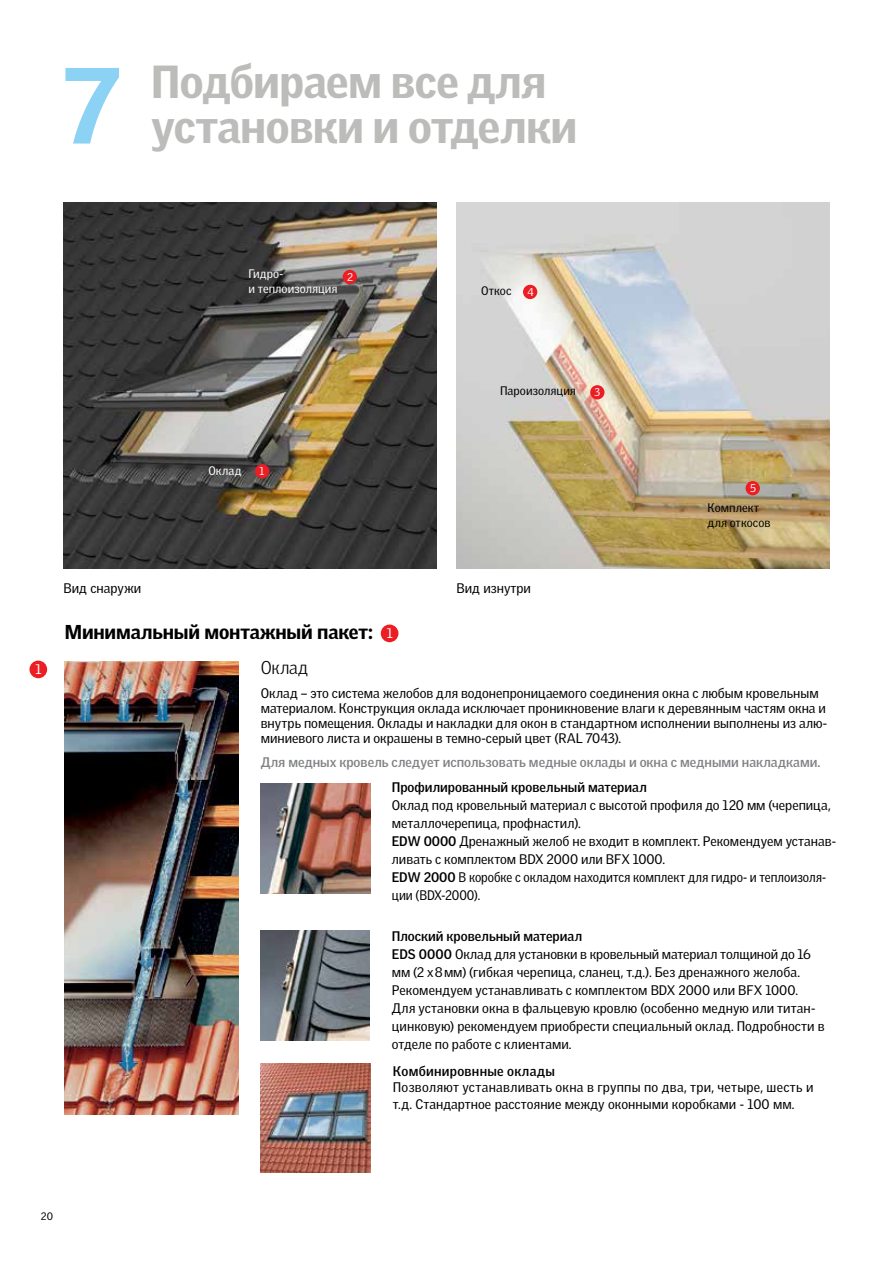
<style>
.page{position:relative;width:893px;height:1263px;background:#fff}
.page>*{position:absolute;margin:0;border:0;box-sizing:border-box;transform-origin:0 0}
.t1{font:900 105px "Velux Gothic";color:#8cd2f4}
.t2{font:900 45px "Velux Gothic";letter-spacing:-.015em;color:#bcbdba}
.t3{font:900 19.5px "Velux Gothic";letter-spacing:-.01em;color:#000}
.t4{font:300 18px "Velux Gothic";color:#000}
.t5{font:13.5px/18px "Velux Gothic";color:#000}
.t6{font:700 13.5px "Velux Gothic";color:#808285}
.t7{font:700 13.5px "Velux Gothic";color:#000}
.t8{font:700 13.5px "Velux Gothic";letter-spacing:.02em;color:#000}
.t9{font:13.5px "Velux Gothic";color:#fff}
.t10{font:12px/15px "Velux Gothic";letter-spacing:.005em;color:#000}
.t11{font:12px/15px "Velux Gothic";letter-spacing:.005em;color:#fff}
.t12{font:10.95px "Velux Gothic";color:#fff}
.t13{font:10.5px "Velux Gothic";color:#000}
.s1{font-weight:400;font-size:13.5px;color:#fff}
.s2{font-weight:700}
</style>
<div class="page">
<img style="left:63px;top:203px;width:374px;height:365px">
<img style="left:456px;top:202px;width:374px;height:366px">
<div style="left:255px;top:464px;width:14px;height:14px;background:#ed1d24;border-radius:50%"></div>
<div style="left:343px;top:270px;width:14px;height:14px;background:#ed1d24;border-radius:50%"></div>
<div style="left:590px;top:385px;width:14px;height:14px;background:#ed1d24;border-radius:50%"></div>
<div style="left:523px;top:285px;width:14px;height:14px;background:#ed1d24;border-radius:50%"></div>
<div style="left:746px;top:481px;width:14px;height:14px;background:#ed1d24;border-radius:50%"></div>
<img style="left:261px;top:783px;width:110px;height:110px">
<img style="left:260px;top:931px;width:110px;height:110px">
<img style="left:261px;top:1063px;width:110px;height:110px">
<img style="left:64px;top:661px;width:174px;height:454px">
<div style="left:381px;top:624px;width:17px;height:18px;background:#ed1d24;border-radius:50%"></div>
<div style="left:29px;top:661px;width:18px;height:17px;background:#ed1d24;border-radius:50%"></div>
<h1 class="t1" style="left:63px;top:39px;width:59px">7</h1>
<h2 class="t2" style="left:151px;top:53px;width:397px">Подбираем все для</h2>
<h2 class="t2" style="left:151px;top:98px;width:428px">установки и отделки</h2>
<p class="t11" style="left:249px;top:266px;width:91px">Гидро-<br>и теплоизоляция</p>
<p class="t12" style="left:347px;top:270px;width:8px">2</p>
<p class="t10" style="left:481px;top:283px;width:32px">Откос</p>
<p class="t12" style="left:527px;top:285px;width:8px">4</p>
<p class="t10" style="left:500px;top:383px;width:77px">Пароизоляция</p>
<p class="t12" style="left:595px;top:386px;width:7px">3</p>
<p class="t9" style="left:35px;top:661px;width:8px">1</p>
<p class="t11" style="left:208px;top:463px;width:35px">Оклад</p>
<p class="t12" style="left:259px;top:465px;width:6px">1</p>
<p class="t5" style="left:63px;top:579px;width:79px">Вид снаружи</p>
<p class="t5" style="left:456px;top:579px;width:76px">Вид изнутри</p>
<h3 class="t3" style="left:65px;top:619px;width:329px">Минимальный монтажный пакет: <span class="s1">1</span></h3>
<p class="t12" style="left:750px;top:481px;width:7px">5</p>
<p class="t10" style="left:708px;top:499px;width:65px">Комплект для откосов</p>
<h3 class="t4" style="left:261px;top:657px;width:49px">Оклад</h3>
<p class="t5" style="left:261px;top:686px;width:568px;line-height:15px">Оклад – это система желобов для водонепроницаемого соединения окна с любым кровельным материалом. Конструкция оклада исключает проникновение влаги к деревянным частям окна и внутрь помещения. Оклады и накладки для окон в стандартном исполнении выполнены из алю&shy;миниевого листа и окрашены в темно-серый цвет (RAL 7043).</p>
<p class="t6" style="left:261px;top:754px;width:561px">Для медных кровель следует использовать медные оклады и окна с медными накладками.</p>
<p class="t7" style="left:392px;top:778px;width:256px">Профилированный кровельный материал</p>
<p class="t5" style="left:392px;top:796px;width:446px">Оклад под кровельный материал с высотой профиля до 120 мм (черепица, металлочерепица, профнастил).<br><span class="s2">EDW 0000</span> Дренажный желоб не входит в комплект. Рекомендуем устанав&shy;ливать с комплектом BDX 2000 или BFX 1000.<br><span class="s2">EDW 2000</span> В коробке с окладом находится комплект для гидро- и теплоизоля&shy;ции (BDX-2000).</p>
<p class="t5" style="left:392px;top:927px;width:434px"><span class="s2">Плоский кровельный материал<br>EDS 0000</span> Оклад для установки в кровельный материал толщиной до 16 мм (2 х 8 мм) (гибкая черепица, сланец, т.д.). Без дренажного желоба.<br>Рекомендуем устанавливать с комплектом BDX 2000 или BFX 1000.<br>Для установки окна в фальцевую кровлю (особенно медную или титан&shy;цинковую) рекомендуем приобрести специальный оклад. Подробности в отделе по работе с клиентами.</p>
<p class="t8" style="left:393px;top:1062px;width:163px">Комбинировнные оклады</p>
<p class="t5" style="left:393px;top:1079px;width:422px;line-height:16.5px">Позволяют устанавливать окна в группы по два, три, четыре, шесть и т.д. Стандартное расстояние между оконными коробками - 100 мм.</p>
<p class="t13" style="left:41px;top:1210px;width:14px">20</p>
</div>
